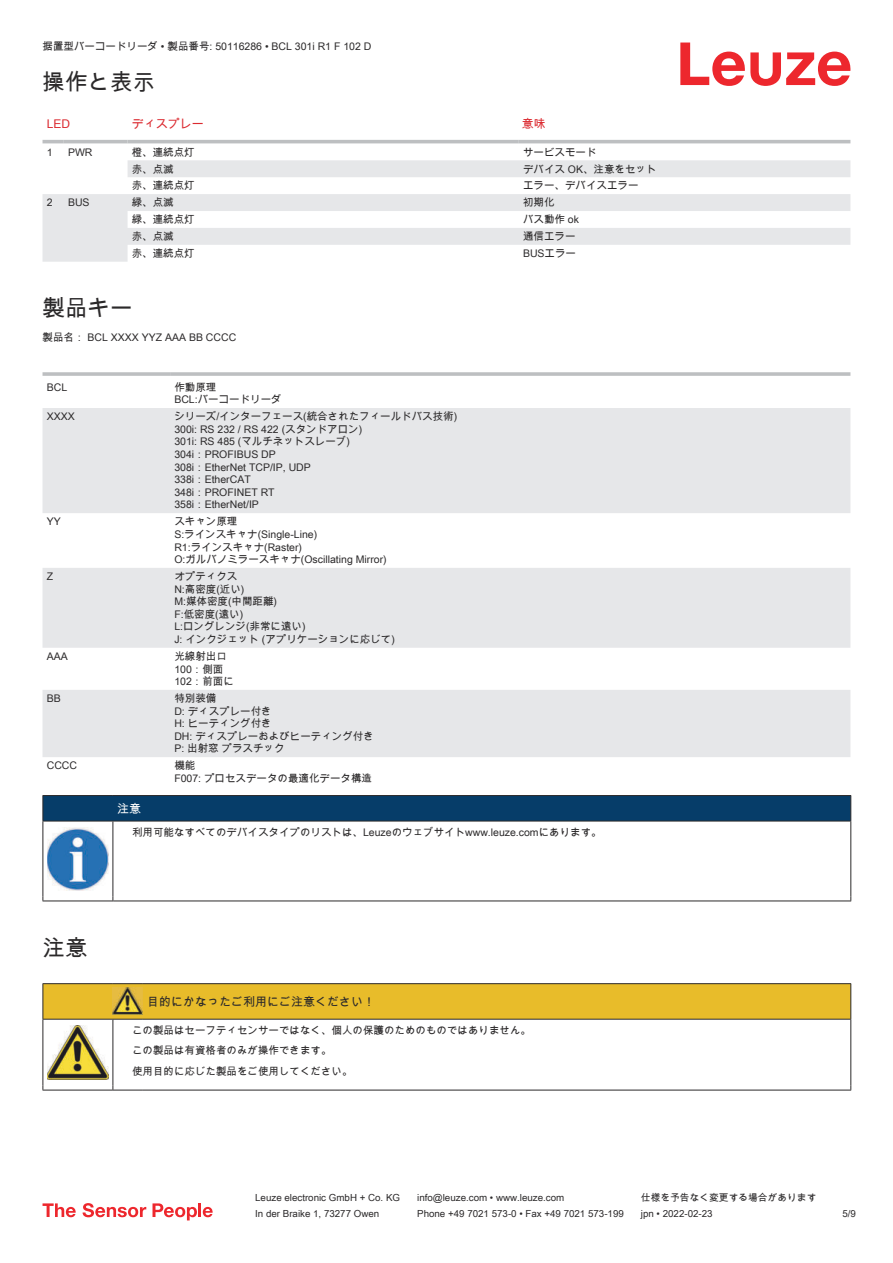
<style>
.page{position:relative;width:893px;height:1263px;background:#fff}
.page>*{position:absolute;margin:0;border:0;box-sizing:border-box;transform-origin:0 0}
.t1{font:22.5px "Arial Unicode MS";color:#2b292a}
.t2{font:12px "Arial Unicode MS";color:#2b292a}
.t3{font:12px "Arial Unicode MS";color:#db2a30}
.t4{font:12px "Arial Unicode MS";color:#fff}
.t5{font:10.5px/12.6px "Arial Unicode MS";color:#2b292a}
.t6{font:9.75px "Arial Unicode MS";color:#2b292a}
</style>
<div class="page">
<svg style="left:680px;top:43px;width:170px;height:43px"></svg>
<svg style="left:43px;top:143px;width:807px;height:1px"></svg>
<svg style="left:43px;top:160px;width:807px;height:102px;fill:#eaebed"></svg>
<hr style="left:43px;top:140px;width:21px;height:3px;background:#bdbfc1">
<hr style="left:64px;top:140px;width:64px;height:3px;background:#bdbfc1">
<hr style="left:128px;top:140px;width:391px;height:3px;background:#bdbfc1">
<hr style="left:519px;top:140px;width:331px;height:3px;background:#bdbfc1">
<svg style="left:43px;top:408px;width:807px;height:349px;fill:#e6e7e9"></svg>
<hr style="left:43px;top:372px;width:127px;height:4px;background:#bdbfc1">
<hr style="left:170px;top:372px;width:680px;height:4px;background:#c5c7c8">
<svg style="left:43px;top:1203px;width:33px;height:14px"></svg>
<svg style="left:83px;top:1203px;width:63px;height:14px"></svg>
<svg style="left:153px;top:1203px;width:44px;height:17px"></svg>
<hr style="left:198px;top:1203px;width:3px;height:14px;background:#ed272d">
<svg style="left:203px;top:1207px;width:10px;height:10px"></svg>
<hr style="left:43px;top:821px;width:70px;height:1px;background:#2b292a">
<svg style="left:43px;top:795px;width:808px;height:26px;background:#083b65"></svg>
<hr style="left:113px;top:821px;width:738px;height:1px;background:#2b292a">
<hr style="left:43px;top:821px;width:1px;height:75px;background:#2b292a">
<hr style="left:113px;top:821px;width:1px;height:75px;background:#2b292a">
<hr style="left:850px;top:821px;width:1px;height:75px;background:#2b292a">
<hr style="left:43px;top:900px;width:70px;height:1px;background:#2b292a">
<hr style="left:113px;top:900px;width:738px;height:1px;background:#2b292a">
<img style="left:47px;top:827px;width:61px;height:63px">
<hr style="left:43px;top:983px;width:70px;height:1px;background:#2b292a">
<hr style="left:113px;top:983px;width:30px;height:1px;background:#2b292a">
<hr style="left:143px;top:983px;width:708px;height:1px;background:#2b292a">
<hr style="left:43px;top:1090px;width:70px;height:1px;background:#2b292a">
<hr style="left:113px;top:1090px;width:30px;height:1px;background:#2b292a">
<hr style="left:143px;top:1090px;width:708px;height:1px;background:#2b292a">
<svg style="left:43px;top:984px;width:808px;height:106px"></svg>
<p class="t5" style="left:43px;top:40px;width:330px">据置型バーコードリーダ • 製品番号: 50116286 • BCL 301i R1 F 102 D</p>
<h1 class="t1" style="left:43px;top:66px;width:114px">操作と表示</h1>
<p class="t3" style="left:47px;top:115px;width:25px">LED</p>
<p class="t3" style="left:132px;top:115px;width:73px">ディスプレー</p>
<p class="t3" style="left:522px;top:115px;width:25px">意味</p>
<p class="t5" style="left:47px;top:145px;width:7px">1</p>
<p class="t5" style="left:68px;top:145px;width:26px">PWR</p>
<p class="t5" style="left:132px;top:145px;width:64px">橙、連続点灯</p>
<p class="t5" style="left:523px;top:145px;width:75px">サービスモード</p>
<p class="t5" style="left:132px;top:162px;width:43px">赤、点滅</p>
<p class="t5" style="left:523px;top:162px;width:135px">デバイス OK、注意をセット</p>
<p class="t5" style="left:132px;top:179px;width:65px">赤、連続点灯</p>
<p class="t5" style="left:523px;top:179px;width:117px">エラー、デバイスエラー</p>
<p class="t5" style="left:47px;top:196px;width:7px">2</p>
<p class="t5" style="left:68px;top:196px;width:23px">BUS</p>
<p class="t5" style="left:132px;top:196px;width:43px">緑、点滅</p>
<p class="t5" style="left:523px;top:196px;width:33px">初期化</p>
<p class="t5" style="left:132px;top:213px;width:65px">緑、連続点灯</p>
<p class="t5" style="left:523px;top:213px;width:58px">バス動作 ok</p>
<p class="t5" style="left:132px;top:230px;width:43px">赤、点滅</p>
<p class="t5" style="left:523px;top:230px;width:54px">通信エラー</p>
<p class="t5" style="left:132px;top:247px;width:65px">赤、連続点灯</p>
<p class="t5" style="left:523px;top:247px;width:55px">BUSエラー</p>
<h1 class="t1" style="left:43px;top:291px;width:91px">製品キー</h1>
<p class="t5" style="left:43px;top:331px;width:195px">製品名： BCL XXXX YYZ AAA BB CCCC</p>
<p class="t5" style="left:47px;top:382px;width:22px">BCL</p>
<p class="t5" style="left:174px;top:380px;width:109px">作動原理<br>BCL:バーコードリーダ</p>
<p class="t5" style="left:47px;top:410px;width:30px">XXXX</p>
<p class="t5" style="left:174px;top:410px;width:284px">シリーズ/インターフェース(統合されたフィールドバス技術)<br>300i: RS 232 / RS 422 (スタンドアロン)<br>301i: RS 485 (マルチネットスレーブ)<br>304i：PROFIBUS DP<br>308i：EtherNet TCP/IP, UDP<br>338i：EtherCAT<br>348i：PROFINET RT<br>358i：EtherNet/IP</p>
<p class="t5" style="left:47px;top:515px;width:16px">YY</p>
<p class="t5" style="left:174px;top:515px;width:214px">スキャン原理<br>S:ラインスキャナ(Single-Line)<br>R1:ラインスキャナ(Raster)<br>O:ガルバノミラースキャナ(Oscillating Mirror)</p>
<p class="t5" style="left:47px;top:570px;width:8px">Z</p>
<p class="t5" style="left:174px;top:570px;width:222px">オプティクス<br>N:高密度(近い)<br>M:媒体密度(中間距離)<br>F:低密度(遠い)<br>L:ロングレンジ(非常に遠い)<br>J: インクジェット (アプリケーションに応じて)</p>
<p class="t5" style="left:47px;top:651px;width:23px">AAA</p>
<p class="t5" style="left:174px;top:650px;width:61px">光線射出口<br>100：側面<br>102：前面に</p>
<p class="t5" style="left:47px;top:693px;width:16px">BB</p>
<p class="t5" style="left:174px;top:692px;width:201px">特別装備<br>D: ディスプレー付き<br>H: ヒーティング付き<br>DH: ディスプレーおよびヒーティング付き<br>P: 出射窓 プラスチック</p>
<p class="t5" style="left:47px;top:760px;width:32px">CCCC</p>
<p class="t5" style="left:174px;top:759px;width:199px">機能<br>F007: プロセスデータの最適化データ構造</p>
<p class="t4" style="left:117px;top:800px;width:25px">注意</p>
<p class="t5" style="left:132px;top:825px;width:471px">利用可能なすべてのデバイスタイプのリストは、Leuzeのウェブサイトwww.leuze.comにあります。</p>
<h1 class="t1" style="left:43px;top:932px;width:46px">注意</h1>
<p class="t2" style="left:147px;top:993px;width:229px">目的にかなったご利用にご注意ください！</p>
<p class="t5" style="left:132px;top:1020px;width:400px;line-height:20.2px">この製品はセーフティセンサーではなく、個人の保護のためのものではありません。この製品は有資格者のみが操作できます。<br>使用目的に応じた製品をご使用してください。</p>
<p class="t6" style="left:255px;top:1191px;width:146px">Leuze electronic GmbH + Co. KG</p>
<p class="t6" style="left:417px;top:1191px;width:149px">info@leuze.com • www.leuze.com</p>
<p class="t6" style="left:641px;top:1191px;width:177px">仕様を予告なく変更する場合があります</p>
<p class="t6" style="left:255px;top:1206px;width:126px">In der Braike 1, 73277 Owen</p>
<p class="t6" style="left:417px;top:1206px;width:208px">Phone +49 7021 573-0 • Fax +49 7021 573-199</p>
<p class="t6" style="left:641px;top:1206px;width:73px">jpn • 2022-02-23</p>
<p class="t6" style="left:842px;top:1206px;width:15px">5 /9</p>
</div>
